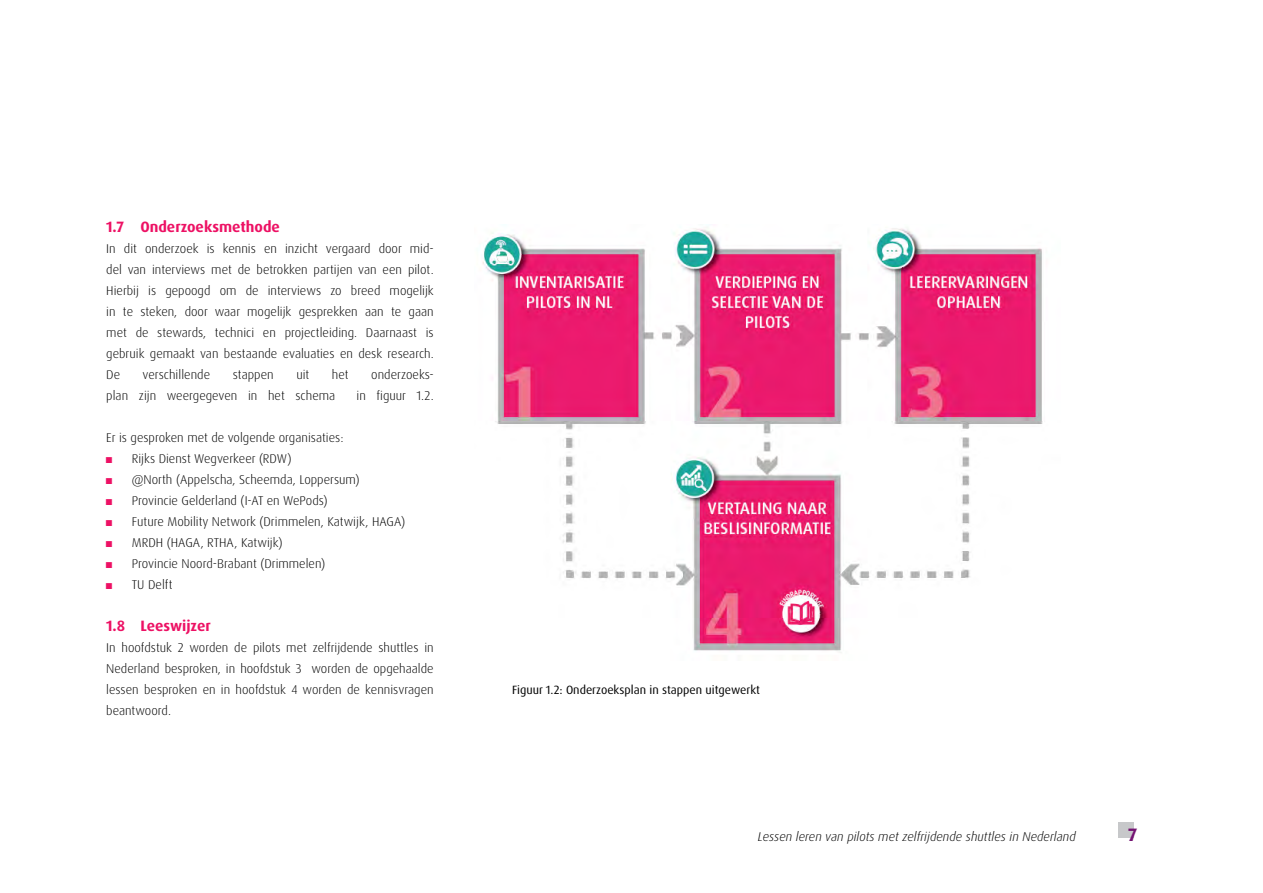
<style>
.page{position:relative;width:1263px;height:893px;background:#fff}
.page>*{position:absolute;margin:0;border:0;box-sizing:border-box;transform-origin:0 0}
.t1{font:700 18px "Dax OT";color:#741472}
.t2{font:700 15px "Dax OT";color:#ed1164}
.t3{font:300 12.75px/21px "Dax OT";color:#000;text-align:justify}
.t4{font:300 12.75px/21px "Dax OT";color:#000101;text-align:justify}
.t5{font:italic 300 12.75px "Dax OT";color:#000}
.t6{font:12px "Dax OT";color:#000}
.s1{font-family:"Arial Narrow";font-weight:400;color:#ed1164}
</style>
<div class="page">
<div style="left:1119px;top:822px;width:15px;height:16px;background:#c7c8ca"></div>
<img style="left:482px;top:228px;width:561px;height:425px">
<p class="t2" style="left:106px;top:217px;width:175px">1.7 Onderzoeksmethode</p>
<p class="t3" style="left:106px;top:239px;width:329px">In dit onderzoek is kennis en inzicht vergaard door mid&shy;del van interviews met de betrokken partijen van een pilot.<br>Hierbij is gepoogd om de interviews zo breed mogelijk in te steken, door waar mogelijk gesprekken aan te gaan met de stewards, technici en projectleiding. Daarnaast is gebruik gemaakt van bestaande evaluaties en desk research.<br>De</p>
<p class="t3" style="left:143px;top:365px;width:69px">verschillende</p>
<p class="t3" style="left:233px;top:365px;width:42px">stappen</p>
<p class="t3" style="left:296px;top:365px;width:15px">uit</p>
<p class="t3" style="left:332px;top:365px;width:18px">het</p>
<p class="t3" style="left:371px;top:365px;width:64px">onderzoeks-</p>
<p class="t3" style="left:106px;top:386px;width:230px">plan zijn weergegeven in het schema</p>
<p class="t3" style="left:357px;top:386px;width:79px">in figuur 1.2.</p>
<p class="t3" style="left:106px;top:428px;width:239px">Er is gesproken met de volgende organisaties:</p>
<p class="t3" style="left:106px;top:449px;width:187px"><span class="s1">■</span> Rijks Dienst Wegverkeer (RDW)</p>
<p class="t3" style="left:106px;top:470px;width:255px"><span class="s1">■</span> @North (Appelscha, Scheemda, Loppersum)</p>
<p class="t3" style="left:106px;top:491px;width:223px"><span class="s1">■</span> Provincie Gelderland (I-AT en WePods)</p>
<p class="t3" style="left:106px;top:511px;width:301px"><span class="s1">■</span> Future Mobility Network (Drimmelen, Katwijk, HAGA)</p>
<p class="t3" style="left:106px;top:532px;width:178px"><span class="s1">■</span> MRDH (HAGA, RTHA, Katwijk)</p>
<p class="t3" style="left:106px;top:553px;width:221px"><span class="s1">■</span> Provincie Noord-Brabant (Drimmelen)</p>
<p class="t3" style="left:106px;top:574px;width:68px"><span class="s1">■</span> TU Delft</p>
<p class="t2" style="left:106px;top:616px;width:106px">1.8 Leeswijzer</p>
<p class="t4" style="left:106px;top:638px;width:329px">In hoofdstuk 2 worden de pilots met zelfrijdende shuttles in Nederland besproken, in hoofdstuk 3 worden de opgehaalde lessen besproken en in hoofdstuk 4 worden de kennisvragen beantwoord.</p>
<p class="t6" style="left:512px;top:683px;width:250px">Figuur 1.2: Onderzoeksplan in stappen uitgewerkt</p>
<p class="t5" style="left:758px;top:829px;width:320px">Lessen leren van pilots met zelfrijdende shuttles in Nederland</p>
<h1 class="t1" style="left:1128px;top:824px;width:11px">7</h1>
</div>
